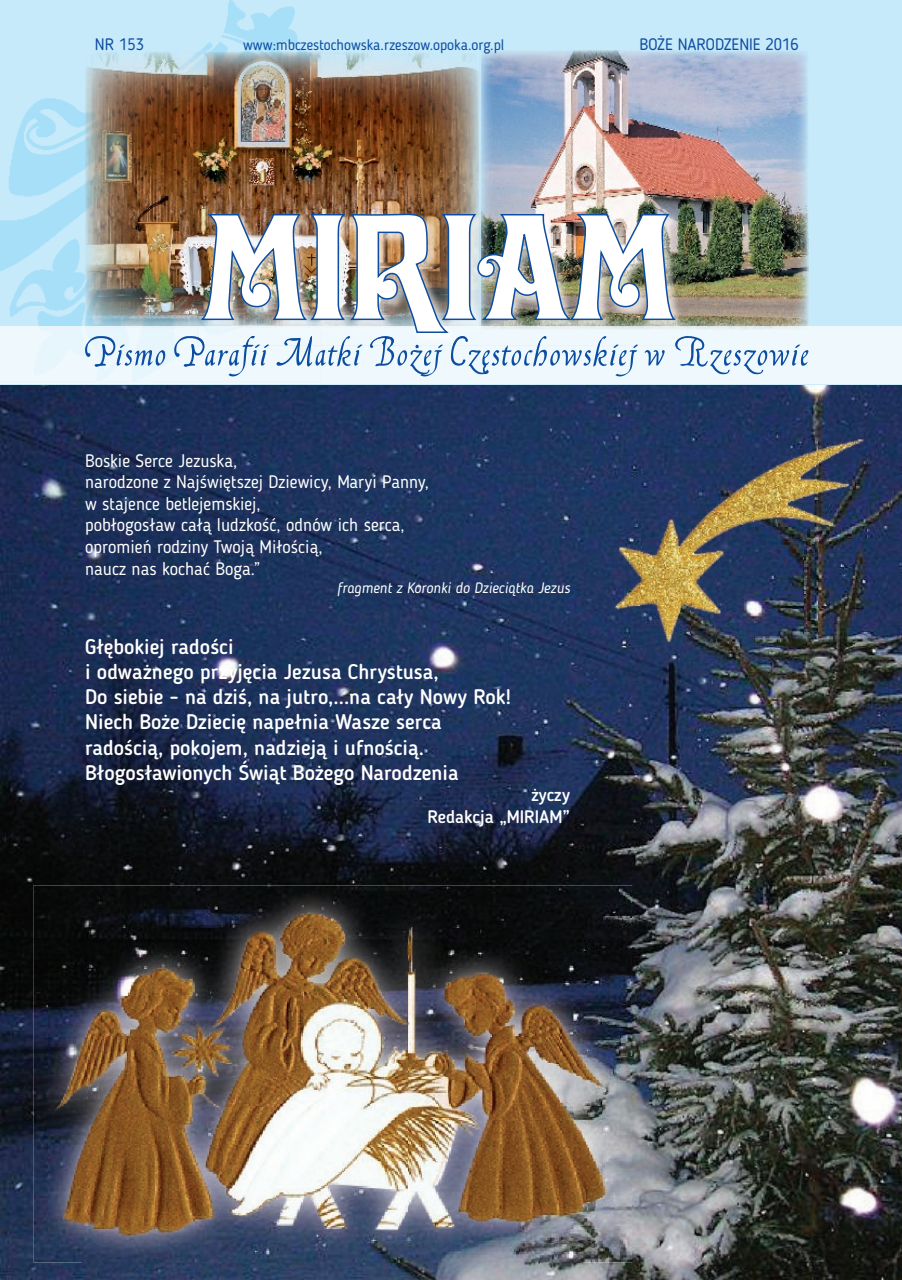
<style>
.page{position:relative;width:902px;height:1280px;background:#fff}
.page>*{position:absolute;margin:0;border:0;box-sizing:border-box;transform-origin:0 0}
.t1{font:500 21px/25.2px "Blogger Sans";color:#fff}
.t2{font:18px/21.6px "Blogger Sans";color:#fff}
.t3{font:500 18px/21.6px "Blogger Sans";color:#fff;text-align:right}
.t4{font:16.5px "Blogger Sans";color:#0d4da1}
.t5{font:15px "Blogger Sans";color:#0d4da1}
.t6{font:italic 15px "Blogger Sans";color:#fff}
</style>
<div class="page">
<img style="left:0;top:384px;width:901px;height:896px">
<div style="left:0;top:0;width:901px;height:384px;background:#c6eafa"></div>
<img style="left:200px;top:0;width:105px;height:51px">
<img style="left:0;top:98px;width:85px;height:228px">
<img style="left:481px;top:50px;width:327px;height:184px">
<img style="left:687px;top:234px;width:121px;height:92px">
<img style="left:321px;top:52px;width:158px;height:158px">
<img style="left:85px;top:51px;width:236px;height:183px">
<img style="left:85px;top:234px;width:112px;height:92px">
<div style="left:0;top:326px;width:901px;height:58px;background:#eff9fd"></div>
<img style="left:0;top:326px;width:321px;height:56px">
<img style="left:197px;top:210px;width:490px;height:126px">
<svg style="left:85px;top:336px;width:723px;height:40px;background:#cbdeee"></svg>
<img style="left:243px;top:336px;width:444px;height:9px">
<img style="left:199px;top:213px;width:477px;height:121px">
<img style="left:604px;top:434px;width:274px;height:212px">
<img style="left:33px;top:885px;width:599px;height:54px">
<img style="left:33px;top:939px;width:49px;height:323px">
<img style="left:582px;top:939px;width:50px;height:323px">
<img style="left:82px;top:1241px;width:500px;height:21px">
<img style="left:49px;top:887px;width:565px;height:354px">
<p class="t4" style="left:95px;top:34px;width:51px">NR 153</p>
<p class="t5" style="left:243px;top:36px;width:263px">www:mbczestochowska.rzeszow.opoka.org.pl</p>
<p class="t4" style="left:639px;top:34px;width:161px">BOŻE NARODZENIE 2016</p>
<p class="t2" style="left:85px;top:449px;width:345px">Boskie Serce Jezuska,<br>narodzone z Najświętszej Dziewicy, Maryi Panny, w stajence betlejemskiej,<br>pobłogosław całą ludzkość, odnów ich serca, opromień rodziny Twoją Miłością,<br>naucz nas kochać Boga.”</p>
<p class="t6" style="left:337px;top:578px;width:234px">fragment z Koronki do Dzieciątka Jezus</p>
<p class="t1" style="left:85px;top:634px;width:427px">Głębokiej radości<br>i odważnego przyjęcia Jezusa Chrystusa,<br>Do siebie - na dziś, na jutro,...na cały Nowy Rok!<br>Niech Boże Dziecię napełnia Wasze serca radością, pokojem, nadzieją i ufnością.<br>Błogosławionych Świąt Bożego Narodzenia</p>
<p class="t3" style="left:427px;top:784px;width:144px">życzy<br>Redakcja „MIRIAM”</p>
</div>
